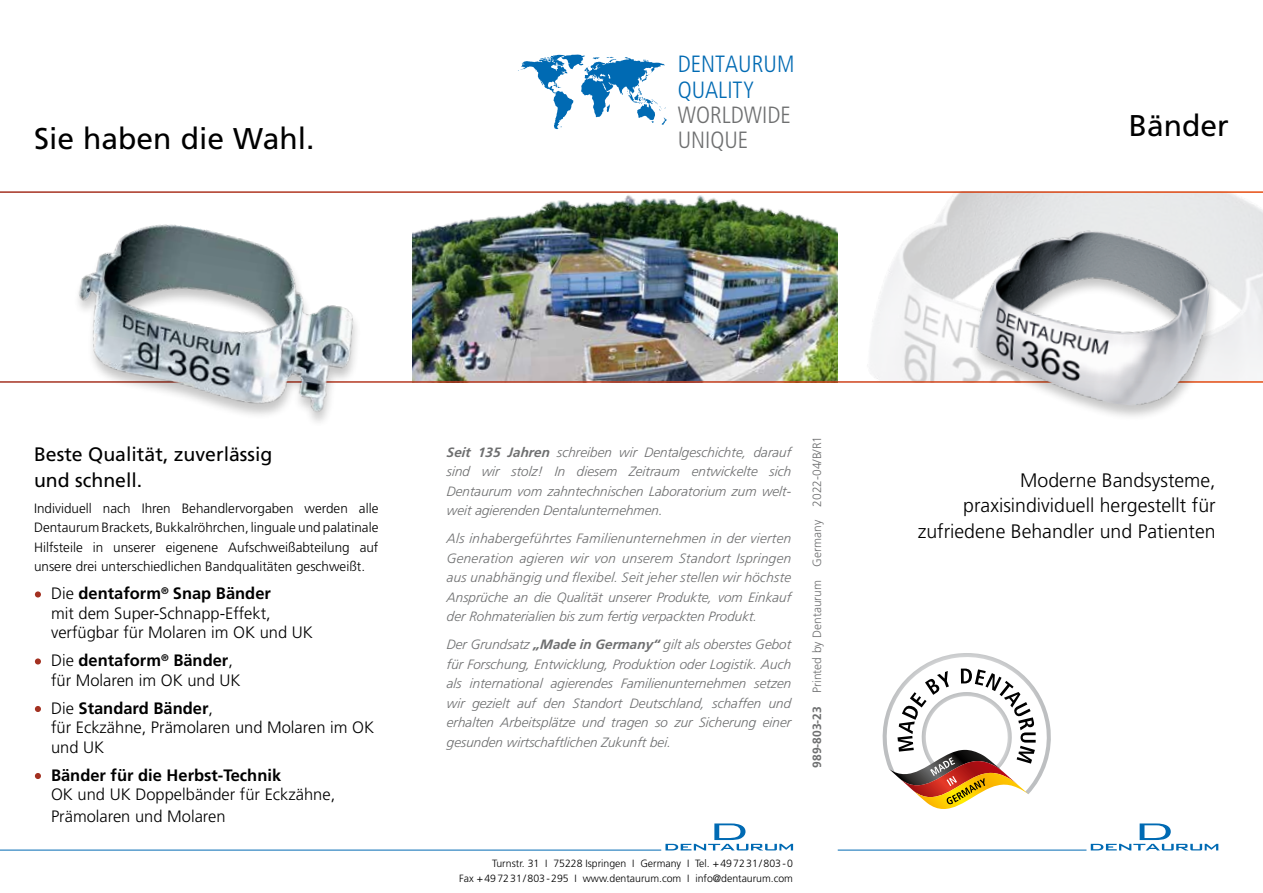
<style>
.page{position:relative;width:1263px;height:893px;background:#fff}
.page>*{position:absolute;margin:0;border:0;box-sizing:border-box;transform-origin:0 0}
.t1{font:30px "Frutiger LT Std";color:#000}
.t2{font:300 condensed 23.55px/25.2px "Frutiger LT Std";color:#006ab3}
.t3{font:300 condensed 23.55px/25.2px "Frutiger LT Std";color:#6e6f70}
.t4{font:300 19.5px/25.5px "Frutiger LT Std";color:#000;text-align:right}
.t5{font:19.5px/25.5px "Frutiger LT Std";color:#000}
.t6{font:300 16.5px/19.5px "Frutiger LT Std";color:#000}
.t7{font:700 16.5px "Frutiger LT Std";color:#000}
.t8{font:italic 300 13.5px/19.5px "Frutiger LT Std";color:#6e6f70;text-align:justify}
.t9{font:300 13.5px/19.5px "Frutiger LT Std";color:#000;text-align:justify}
.t10{font:300 12px "Frutiger LT Std";color:#6e6f70}
.t11{font:300 10.5px/15px "Frutiger LT Std";color:#000;text-align:right}
.s1{font-weight:700}
</style>
<div class="page">
<img style="left:0;top:191px;width:1263px;height:192px">
<hr style="left:0;top:850px;width:661px;height:1px;background:#006ab3">
<svg style="left:665px;top:823px;width:128px;height:27px"></svg>
<svg style="left:518px;top:55px;width:149px;height:74px"></svg>
<hr style="left:838px;top:850px;width:248px;height:1px;background:#006ab3">
<svg style="left:1091px;top:823px;width:127px;height:27px"></svg>
<div style="left:970px;top:231px;width:249px;height:191px;background:#000;opacity:.23"></div>
<img style="left:972px;top:223px;width:243px;height:190px">
<svg style="left:882px;top:653px;width:169px;height:156px"></svg>
<img style="left:70px;top:221px;width:317px;height:201px">
<h1 class="t1" style="left:34px;top:121px;width:282px">Sie haben die Wahl.</h1>
<h2 class="t2" style="left:678px;top:52px;width:118px">DENTAURUM<br>QUALITY</h2>
<h2 class="t3" style="left:678px;top:102px;width:115px">WORLDWIDE<br>UNIQUE</h2>
<h1 class="t1" style="left:1129px;top:107px;width:102px">Bänder</h1>
<h3 class="t5" style="left:34px;top:442px;width:240px">Beste Qualität, zuverlässig und schnell.</h3>
<p class="t9" style="left:34px;top:498px;width:346px">Individuell nach Ihren Behandlervorgaben werden alle Dentaurum Brackets, Bukkalröhrchen, linguale und palatinale Hilfsteile in unserer eigenene Aufschweißabteilung auf unsere drei unterschiedlichen Bandqualitäten geschweißt.</p>
<p class="t6" style="left:51px;top:584px;width:263px">Die <span class="s1">dentaform</span><sup>®</sup> <span class="s1">Snap Bänder<br></span>mit dem Super-Schnapp-Effekt, verfügbar für Molaren im OK und UK</p>
<p class="t6" style="left:51px;top:651px;width:191px">Die <span class="s1">dentaform</span><sup>®</sup> <span class="s1">Bänder</span>, für Molaren im OK und UK</p>
<p class="t6" style="left:51px;top:698px;width:325px">Die <span class="s1">Standard Bänder</span>,<br>für Eckzähne, Prämolaren und Molaren im OK und UK</p>
<p class="t7" style="left:51px;top:765px;width:232px">Bänder für die Herbst-Technik</p>
<p class="t6" style="left:51px;top:784px;width:286px;line-height:21.6px">OK und UK Doppelbänder für Eckzähne,<br>Prämolaren und Molaren</p>
<p class="t8" style="left:446px;top:442px;width:347px"><span class="s1">Seit 135 Jahren</span> schreiben wir Dentalgeschichte, darauf sind wir stolz! In diesem Zeitraum entwickelte sich Dentaurum vom zahntechnischen Laboratorium zum welt&shy;weit agierenden Dentalunternehmen.</p>
<p class="t8" style="left:446px;top:529px;width:347px">Als inhabergeführtes Familienunternehmen in der vierten Generation agieren wir von unserem Standort Ispringen aus unabhängig und flexibel. Seit jeher stellen wir höchste Ansprüche an die Qualität unserer Produkte, vom Einkauf der Rohmaterialien bis zum fertig verpackten Produkt.</p>
<p class="t8" style="left:446px;top:635px;width:347px">Der Grundsatz <span class="s1">„Made in Germany“</span> gilt als oberstes Gebot für Forschung, Entwicklung, Produktion oder Logistik. Auch als international agierendes Familienunternehmen setzen wir gezielt auf den Standort Deutschland, schaffen und erhalten Arbeitsplätze und tragen so zur Sicherung einer gesunden wirtschaftlichen Zukunft bei.</p>
<p class="t10" style="left:810px;top:767px;width:333px;rotate:-90deg"><span class="s1">989-803-23</span> Printed by Dentaurum Germany 2022-04/B/R1</p>
<p class="t11" style="left:459px;top:856px;width:335px">Turnstr. 31 I 75228 Ispringen I Germany I Tel. +497231/803-0<br>Fax +497231/803-295 I www.dentaurum.com I info@dentaurum.com</p>
<h3 class="t4" style="left:918px;top:467px;width:299px">Moderne Bandsysteme, praxisindividuell hergestellt für zufriedene Behandler und Patienten</h3>
</div>
